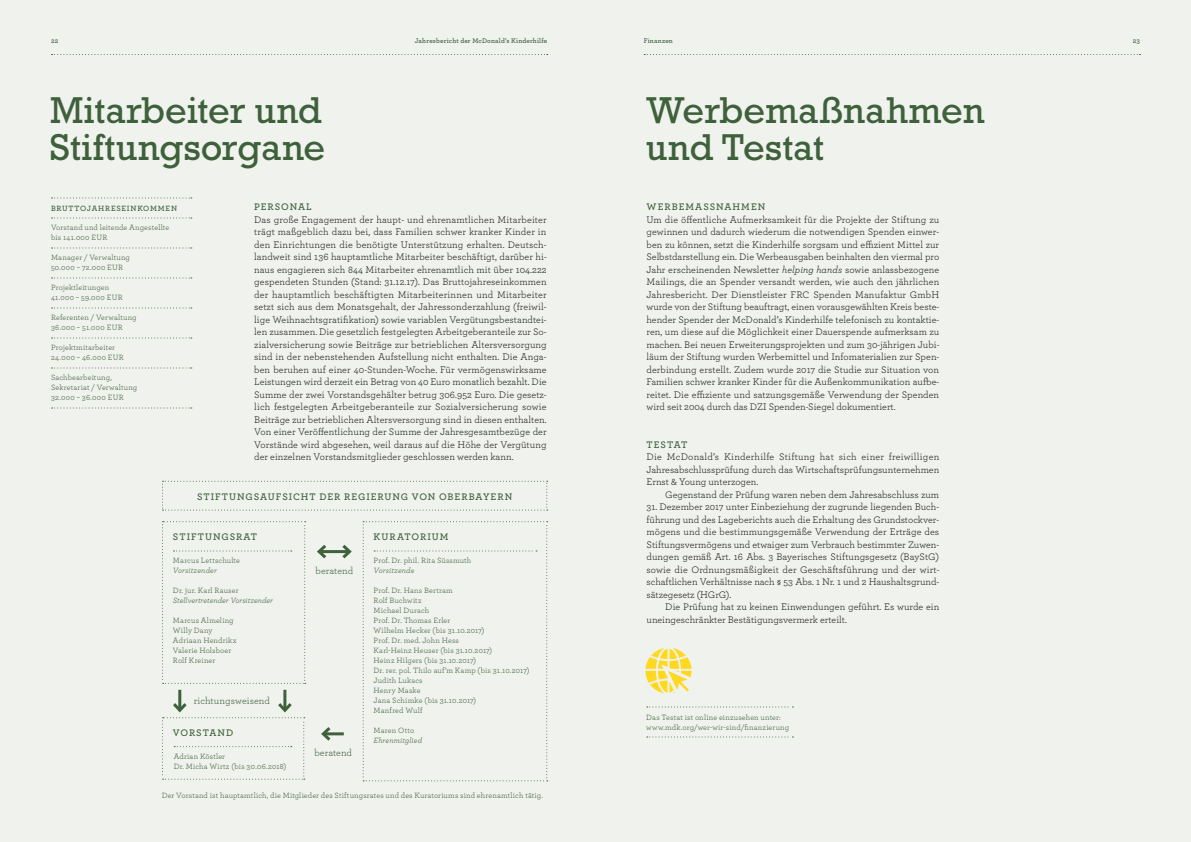
<style>
.page{position:relative;width:1191px;height:842px;background:#f0f2ee}
.page>*{position:absolute;margin:0;border:0;box-sizing:border-box;transform-origin:0 0}
.t1{font:38px/37.5px "Rockwell Std";color:#3e613b}
.t2{font:10px/12.5px "Archer";color:#231f20;text-align:justify}
.t3{font:600 10px "Archer";letter-spacing:.095em;color:#3e613b}
.t4{font:10px "Archer";color:#3e613b}
.t5{font:8px/10px "Archer";letter-spacing:.02em;color:#3e613b}
.t6{font:italic 8px "Archer";letter-spacing:.005em;color:#3e613b}
.t7{font:600 8px "Archer";letter-spacing:.095em;color:#3e613b}
.t8{font:600 7px "Archer";letter-spacing:.02em;color:#3e613b}
.s1{font-style:italic}
</style>
<div class="page">
<svg style="left:645px;top:648px;width:46px;height:45px"></svg>
<svg style="left:52px;top:197px;width:140px;height:1px"></svg>
<svg style="left:52px;top:217px;width:140px;height:1px"></svg>
<svg style="left:52px;top:247px;width:140px;height:1px"></svg>
<svg style="left:52px;top:277px;width:140px;height:1px"></svg>
<svg style="left:52px;top:307px;width:140px;height:1px"></svg>
<svg style="left:52px;top:337px;width:140px;height:1px"></svg>
<svg style="left:52px;top:367px;width:140px;height:1px"></svg>
<svg style="left:52px;top:407px;width:140px;height:1px"></svg>
<svg style="left:647px;top:706px;width:146px;height:1px"></svg>
<svg style="left:647px;top:736px;width:146px;height:1px"></svg>
<svg style="left:162px;top:481px;width:386px;height:30px"></svg>
<svg style="left:363px;top:521px;width:185px;height:260px"></svg>
<svg style="left:162px;top:521px;width:144px;height:163px"></svg>
<hr style="left:283px;top:690px;width:3px;height:20px;background:#3e613b">
<hr style="left:178px;top:690px;width:3px;height:20px;background:#3e613b">
<svg style="left:162px;top:700px;width:143px;height:80px"></svg>
<hr style="left:319px;top:550px;width:30px;height:3px;background:#3e613b">
<svg style="left:317px;top:545px;width:12px;height:14px"></svg>
<svg style="left:339px;top:545px;width:13px;height:14px"></svg>
<hr style="left:323px;top:732px;width:21px;height:3px;background:#3e613b">
<svg style="left:321px;top:727px;width:13px;height:14px"></svg>
<svg style="left:644px;top:54px;width:496px;height:1px"></svg>
<svg style="left:52px;top:54px;width:496px;height:1px"></svg>
<p class="t8" style="left:51px;top:35px;width:9px">22</p>
<p class="t8" style="left:415px;top:35px;width:134px">Jahresbericht der McDonald’s Kinderhilfe</p>
<p class="t8" style="left:643px;top:35px;width:31px">Finanzen</p>
<p class="t8" style="left:1132px;top:35px;width:9px">23</p>
<h1 class="t1" style="left:50px;top:91px;width:277px">Mitarbeiter und<br>Stiftungsorgane</h1>
<p class="t3" style="left:254px;top:199px;width:59px">PERSONAL</p>
<p class="t2" style="left:254px;top:212px;width:294px">Das große Engagement der haupt- und ehrenamtlichen Mitarbeiter trägt maßgeblich dazu bei, dass Familien schwer kranker Kinder in den Einrichtungen die benötigte Unterstützung erhalten. Deutsch&shy;landweit sind 136 hauptamtliche Mitarbeiter beschäftigt, darüber hi&shy;naus engagieren sich 844 Mitarbeiter ehrenamtlich mit über 104.222 gespendeten Stunden (Stand: 31.12.17). Das Bruttojahreseinkommen der hauptamtlich beschäftigten Mitarbeiterinnen und Mitarbeiter setzt sich aus dem Monatsgehalt, der Jahressonderzahlung (freiwil&shy;lige Weihnachtsgratifikation) sowie variablen Vergütungsbestandtei&shy;len zusammen. Die gesetzlich festgelegten Arbeitgeberanteile zur So&shy;zialversicherung sowie Beiträge zur betrieblichen Altersversorgung sind in der nebenstehenden Aufstellung nicht enthalten. Die Anga&shy;ben beruhen auf einer 40-Stunden-Woche. Für vermögenswirksame Leistungen wird derzeit ein Betrag von 40 Euro monatlich bezahlt. Die Summe der zwei Vorstandsgehälter betrug 306.952 Euro. Die gesetz&shy;lich festgelegten Arbeitgeberanteile zur Sozialversicherung sowie Beiträge zur betrieblichen Altersversorgung sind in diesen enthalten.<br>Von einer Veröffentlichung der Summe der Jahresgesamtbezüge der Vorstände wird abgesehen, weil daraus auf die Höhe der Vergütung der einzelnen Vorstandsmitglieder geschlossen werden kann.</p>
<p class="t7" style="left:51px;top:202px;width:128px">BRUTTOJAHRESEINKOMMEN</p>
<p class="t5" style="left:51px;top:222px;width:120px">Vorstand und leitende Angestellte bis 141.000 EUR</p>
<p class="t5" style="left:51px;top:252px;width:81px">Manager / Verwaltung<br>50.000 – 72.000 EUR</p>
<p class="t5" style="left:51px;top:282px;width:73px">Projektleitungen<br>41.000 – 59.000 EUR</p>
<p class="t5" style="left:51px;top:312px;width:87px">Referenten / Verwaltung<br>36.000 – 51.000 EUR</p>
<p class="t5" style="left:51px;top:342px;width:74px">Projektmitarbeiter<br>24.000 – 46.000 EUR</p>
<p class="t5" style="left:51px;top:372px;width:88px">Sachbearbeitung,<br>Sekretariat / Verwaltung<br>32.000 – 36.000 EUR</p>
<p class="t3" style="left:197px;top:489px;width:317px">STIFTUNGSAUFSICHT DER REGIERUNG VON OBERBAYERN</p>
<p class="t3" style="left:173px;top:529px;width:86px">STIFTUNGSRAT</p>
<p class="t5" style="left:173px;top:555px;width:69px">Marcus Lettschulte</p>
<p class="t6" style="left:173px;top:565px;width:46px">Vorsitzender</p>
<p class="t5" style="left:173px;top:585px;width:67px">Dr. jur. Karl Rauser</p>
<p class="t6" style="left:173px;top:595px;width:102px">Stellvertretender Vorsitzender</p>
<p class="t5" style="left:173px;top:615px;width:65px">Marcus Almeling<br>Willy Dany<br>Adriaan Hendrikx<br>Valerie Holsboer<br>Rolf Kreiner</p>
<p class="t4" style="left:194px;top:693px;width:78px">richtungsweisend</p>
<p class="t3" style="left:173px;top:725px;width:62px">VORSTAND</p>
<p class="t5" style="left:174px;top:751px;width:114px">Adrian Köstler<br>Dr. Micha Wirtz (bis 30.06.2018)</p>
<p class="t4" style="left:315px;top:564px;width:39px">beratend</p>
<p class="t4" style="left:314px;top:746px;width:39px">beratend</p>
<p class="t3" style="left:373px;top:529px;width:77px">KURATORIUM</p>
<p class="t5" style="left:373px;top:555px;width:99px">Prof. Dr. phil. Rita Süssmuth</p>
<p class="t6" style="left:373px;top:565px;width:43px">Vorsitzende</p>
<p class="t5" style="left:373px;top:585px;width:157px">Prof. Dr. Hans Bertram<br>Rolf Buchwitz<br>Michael Durach<br>Prof. Dr. Thomas Erler<br>Wilhelm Hecker (bis 31.10.2017)<br>Prof. Dr. med. John Hess<br>Karl-Heinz Heuser (bis 31.10.2017)<br>Heinz Hilgers (bis 31.10.2017)<br>Dr. rer. pol. Thilo auf’m Kamp (bis 31.10.2017)<br>Judith Lukacs<br>Henry Maske<br>Jana Schimke (bis 31.10.2017)<br>Manfred Wulf</p>
<p class="t5" style="left:373px;top:725px;width:42px">Maren Otto</p>
<p class="t6" style="left:373px;top:735px;width:50px">Ehrenmitglied</p>
<p class="t5" style="left:162px;top:789px;width:383px">Der Vorstand ist hauptamtlich, die Mitglieder des Stiftungsrates und des Kuratoriums sind ehrenamtlich tätig.</p>
<h1 class="t1" style="left:646px;top:91px;width:340px">Werbemaßnahmen und Testat</h1>
<p class="t3" style="left:646px;top:199px;width:120px">WERBEMASSNAHMEN</p>
<p class="t2" style="left:646px;top:212px;width:294px">Um die öffentliche Aufmerksamkeit für die Projekte der Stiftung zu gewinnen und dadurch wiederum die notwendigen Spenden einwer&shy;ben zu können, setzt die Kinderhilfe sorgsam und effizient Mittel zur Selbstdarstellung ein. Die Werbeausgaben beinhalten den viermal pro Jahr erscheinenden Newsletter <span class="s1">helping hands</span> sowie anlassbezogene Mailings, die an Spender versandt werden, wie auch den jährlichen Jahresbericht. Der Dienstleister FRC Spenden Manufaktur GmbH wurde von der Stiftung beauftragt, einen vorausgewählten Kreis beste&shy;hender Spender der McDonald’s Kinderhilfe telefonisch zu kontaktie&shy;ren, um diese auf die Möglichkeit einer Dauerspende aufmerksam zu machen. Bei neuen Erweiterungsprojekten und zum 30-jährigen Jubi&shy;läum der Stiftung wurden Werbemittel und Infomaterialien zur Spen&shy;derbindung erstellt. Zudem wurde 2017 die Studie zur Situation von Familien schwer kranker Kinder für die Außenkommunikation aufbe&shy;reitet. Die effiziente und satzungsgemäße Verwendung der Spenden wird seit 2004 durch das DZI Spenden-Siegel dokumentiert.</p>
<p class="t3" style="left:646px;top:437px;width:42px">TESTAT</p>
<p class="t2" style="left:646px;top:450px;width:294px">Die McDonald’s Kinderhilfe Stiftung hat sich einer freiwilligen Jahresabschlussprüfung durch das Wirtschaftsprüfungsunternehmen Ernst &amp; Young unterzogen.</p>
<p class="t2" style="left:665px;top:487px;width:275px">Gegenstand der Prüfung waren neben dem Jahresabschluss zum</p>
<p class="t2" style="left:646px;top:500px;width:294px">31. Dezember 2017 unter Einbeziehung der zugrunde liegenden Buch&shy;führung und des Lageberichts auch die Erhaltung des Grundstockver&shy;mögens und die bestimmungsgemäße Verwendung der Erträge des Stiftungsvermögens und etwaiger zum Verbrauch bestimmter Zuwen&shy;dungen gemäß Art. 16 Abs. 3 Bayerisches Stiftungsgesetz (BayStG) sowie die Ordnungsmäßigkeit der Geschäftsführung und der wirt&shy;schaftlichen Verhältnisse nach § 53 Abs. 1 Nr. 1 und 2 Haushaltsgrund&shy;sätzegesetz (HGrG).</p>
<p class="t2" style="left:646px;top:600px;width:294px;text-indent:19px">Die Prüfung hat zu keinen Einwendungen geführt. Es wurde ein uneingeschränkter Bestätigungsvermerk erteilt.</p>
<p class="t5" style="left:646px;top:712px;width:144px">Das Testat ist online einzusehen unter: www.mdk.org/wer-wir-sind/finanzierung</p>
</div>
